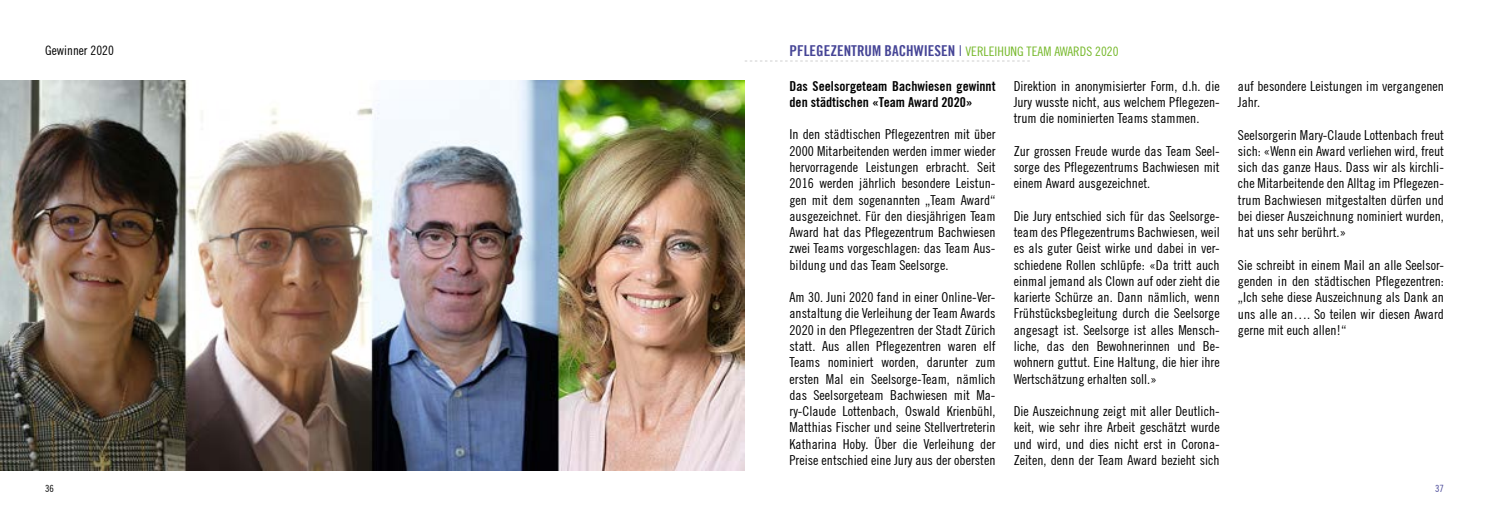
<style>
.page{position:relative;width:1489px;height:525px;background:#fff}
.page>*{position:absolute;margin:0;border:0;box-sizing:border-box;transform-origin:0 0}
.t1{font:condensed 13.75px/16.2px "Trade Gothic No.18";color:#000;text-align:justify}
.t2{font:700 condensed 13.75px/16.2px "Trade Gothic No.20";color:#000}
.t3{font:condensed 13.12px "Trade Gothic No.18";color:#76b82a}
.t4{font:condensed 13.12px "Trade Gothic No.18";color:#000}
.t5{font:condensed 10px "Trade Gothic No.18";color:#000}
.t6{font:condensed 10px "Trade Gothic No.18";color:#464596}
.s1{font-family:"Trade Gothic Bold Cond Twenty";font-stretch:normal;font-size:15px;color:#464596}
.s2{font-size:15px;color:#464596}
</style>
<div class="page">
<img style="left:0;top:81px;width:744px;height:389px">
<svg style="left:745px;top:61px;width:284px;height:1px"></svg>
<p class="t4" style="left:45px;top:42px;width:70px">Gewinner 2020</p>
<p class="t5" style="left:45px;top:482px;width:10px">36</p>
<p class="t3" style="left:789px;top:43px;width:330px"><span class="s1">PFLEGEZENTRUM BACHWIESEN</span> <span class="s2">|</span> VERLEIHUNG TEAM AWARDS 2020</p>
<p class="t2" style="left:789px;top:77px;width:207px">Das Seelsorgeteam Bachwiesen gewinnt den städtischen «Team Award 2020»</p>
<p class="t1" style="left:789px;top:126px;width:207px">In den städtischen Pflegezentren mit über 2000 Mitarbeitenden werden immer wieder hervorragende Leistungen erbracht. Seit 2016 werden jährlich besondere Leistun&shy;gen mit dem sogenannten „Team Award“ ausgezeichnet. Für den diesjährigen Team Award hat das Pflegezentrum Bachwiesen zwei Teams vorgeschlagen: das Team Aus&shy;bildung und das Team Seelsorge.</p>
<p class="t1" style="left:789px;top:289px;width:207px">Am 30. Juni 2020 fand in einer Online-Ver&shy;anstaltung die Verleihung der Team Awards 2020 in den Pflegezentren der Stadt Zürich statt. Aus allen Pflegezentren waren elf Teams nominiert worden, darunter zum ersten Mal ein Seelsorge-Team, nämlich das Seelsorgeteam Bachwiesen mit Ma&shy;ry-Claude Lottenbach, Oswald Krienbühl, Matthias Fischer und seine Stellvertreterin Katharina Hoby. Über die Verleihung der Preise entschied eine Jury aus der obersten</p>
<p class="t1" style="left:1013px;top:77px;width:207px">Direktion in anonymisierter Form, d.h. die Jury wusste nicht, aus welchem Pflegezen&shy;trum die nominierten Teams stammen.</p>
<p class="t1" style="left:1013px;top:142px;width:207px">Zur grossen Freude wurde das Team Seel&shy;sorge des Pflegezentrums Bachwiesen mit einem Award ausgezeichnet.</p>
<p class="t1" style="left:1013px;top:207px;width:207px">Die Jury entschied sich für das Seelsorge&shy;team des Pflegezentrums Bachwiesen, weil es als guter Geist wirke und dabei in ver&shy;schiedene Rollen schlüpfe: «Da tritt auch einmal jemand als Clown auf oder zieht die karierte Schürze an. Dann nämlich, wenn Frühstücksbegleitung durch die Seelsorge angesagt ist. Seelsorge ist alles Mensch&shy;liche, das den Bewohnerinnen und Be&shy;wohnern guttut. Eine Haltung, die hier ihre Wertschätzung erhalten soll.»</p>
<p class="t1" style="left:1013px;top:402px;width:207px">Die Auszeichnung zeigt mit aller Deutlich&shy;keit, wie sehr ihre Arbeit geschätzt wurde und wird, und dies nicht erst in Corona-Zeiten, denn der Team Award bezieht sich</p>
<p class="t1" style="left:1237px;top:77px;width:207px">auf besondere Leistungen im vergangenen<br>Jahr.</p>
<p class="t1" style="left:1237px;top:126px;width:207px">Seelsorgerin Mary-Claude Lottenbach freut sich: «Wenn ein Award verliehen wird, freut sich das ganze Haus. Dass wir als kirchli&shy;che Mitarbeitende den Alltag im Pflegezen&shy;trum Bachwiesen mitgestalten dürfen und bei dieser Auszeichnung nominiert wurden, hat uns sehr berührt.»</p>
<p class="t1" style="left:1237px;top:256px;width:207px">Sie schreibt in einem Mail an alle Seelsor&shy;genden in den städtischen Pflegezentren: „Ich sehe diese Auszeichnung als Dank an uns alle an…. So teilen wir diesen Award gerne mit euch allen!“</p>
<p class="t6" style="left:1434px;top:482px;width:10px">37</p>
</div>
